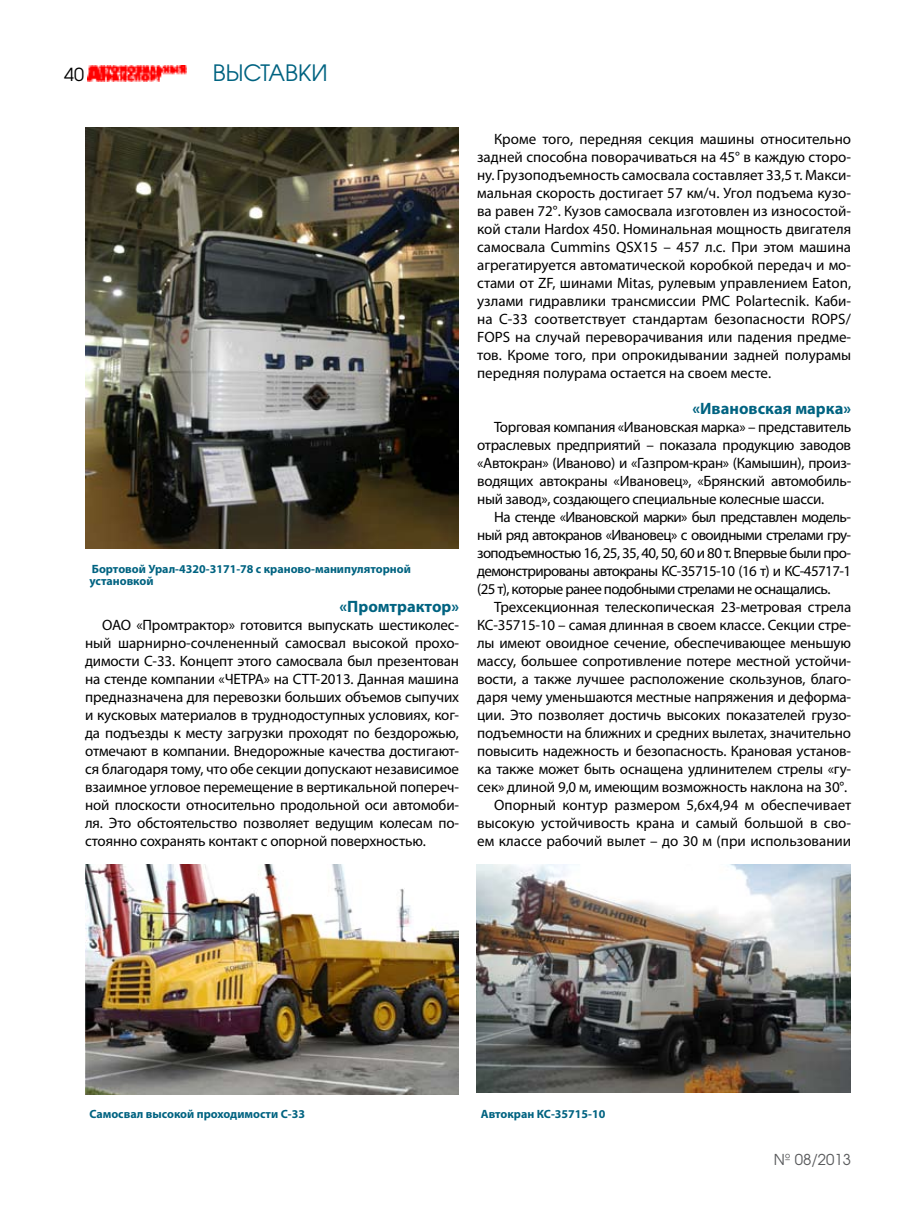
<style>
.page{position:relative;width:915px;height:1212px;background:#fff}
.page>*{position:absolute;margin:0;border:0;box-sizing:border-box;transform-origin:0 0}
.t1{font:22.5px "AG Avalanche C";color:#006381}
.t2{font:18px "AG Avalanche C";color:#000}
.t3{font:700 16.5px "Myriad Pro";color:#006381}
.t4{font:15px/18px "Myriad Pro";letter-spacing:-.01em;color:#000;text-align:justify}
.t5{font:15px "AG Avalanche C";color:#58595b}
.t6{font:700 12px/12px "Myriad Pro";color:#006381}
</style>
<div class="page">
<img style="left:88px;top:65px;width:99px;height:17px">
<img style="left:85px;top:128px;width:373px;height:421px">
<img style="left:85px;top:864px;width:373px;height:230px">
<img style="left:476px;top:864px;width:374px;height:228px">
<p class="t2" style="left:64px;top:63px;width:21px">40</p>
<h1 class="t1" style="left:213px;top:59px;width:116px">ВЫСТАВКИ</h1>
<p class="t6" style="left:89px;top:563px;width:323px">Бортовой Урал-4320-3171-78 с краново-манипуляторной установкой</p>
<p class="t3" style="left:339px;top:596px;width:121px">«Промтрактор»</p>
<p class="t4" style="left:85px;top:616px;width:375px;text-indent:17px">ОАО «Промтрактор» готовится выпускать шестиколес&shy;ный шарнирно-сочлененный самосвал высокой прохо&shy;димости С-33. Концепт этого самосвала был презентован на стенде компании «ЧЕТРА» на СТТ-2013. Данная машина предназначена для перевозки больших объемов сыпучих и кусковых материалов в труднодоступных условиях, ког&shy;да подъезды к месту загрузки проходят по бездорожью, отмечают в компании. Внедорожные качества достигают&shy;ся благодаря тому, что обе секции допускают независимое взаимное угловое перемещение в вертикальной попереч&shy;ной плоскости относительно продольной оси автомоби&shy;ля. Это обстоятельство позволяет ведущим колесам по&shy;стоянно сохранять контакт с опорной поверхностью.</p>
<p class="t4" style="left:477px;top:130px;width:375px;text-indent:17px">Кроме того, передняя секция машины относительно задней способна поворачиваться на 45° в каждую сторо&shy;ну. Грузоподъемность самосвала составляет 33,5 т. Макси&shy;мальная скорость достигает 57 км/ч. Угол подъема кузо&shy;ва равен 72°. Кузов самосвала изготовлен из износостой&shy;кой стали Hardox 450. Номинальная мощность двигателя самосвала Cummins QSX15 – 457 л.с. При этом машина агрегатируется автоматической коробкой передач и мо&shy;стами от ZF, шинами Mitas, рулевым управлением Eaton, узлами гидравлики трансмиссии РМС Polartecnik. Каби&shy;на С-33 соответствует стандартам безопасности ROPS/ FOPS на случай переворачивания или падения предме&shy;тов. Кроме того, при опрокидывании задней полурамы передняя полурама остается на своем месте.</p>
<p class="t3" style="left:692px;top:398px;width:160px">«Ивановская марка»</p>
<p class="t4" style="left:477px;top:418px;width:375px;text-indent:17px">Торговая компания «Ивановская марка» – представитель отраслевых предприятий – показала продукцию заводов «Автокран» (Иваново) и «Газпром-кран» (Камышин), произ&shy;водящих автокраны «Ивановец», «Брянский автомобиль&shy;ный завод», создающего специальные колесные шасси.</p>
<p class="t4" style="left:477px;top:508px;width:375px;text-indent:17px">На стенде «Ивановской марки» был представлен модель&shy;ный ряд автокранов «Ивановец» с овоидными стрелами гру&shy;зоподъемностью 16, 25, 35, 40, 50, 60 и 80 т. Впервые были про&shy;демонстрированы автокраны КС-35715-10 (16 т) и КС-45717-1 (25 т), которые ранее подобными стрелами не оснащались.</p>
<p class="t4" style="left:477px;top:598px;width:375px;text-align:right">Трехсекционная телескопическая 23-метровая стрела КС-35715-10 – самая длинная в своем классе. Секции стре&shy;лы имеют овоидное сечение, обеспечивающее меньшую массу, большее сопротивление потере местной устойчи&shy;вости, а также лучшее расположение скользунов, благо&shy;даря чему уменьшаются местные напряжения и деформа&shy;ции. Это позволяет достичь высоких показателей грузо&shy;подъемности на ближних и средних вылетах, значительно повысить надежность и безопасность. Крановая установ&shy;ка также может быть оснащена удлинителем стрелы «гу&shy;сек» длиной 9,0 м, имеющим возможность наклона на 30°.<br>Опорный контур размером 5,6х4,94 м обеспечивает высокую устойчивость крана и самый большой в сво&shy;ем классе рабочий вылет – до 30 м (при использовании</p>
<p class="t6" style="left:89px;top:1108px;width:217px">Самосвал высокой проходимости С-33</p>
<p class="t6" style="left:480px;top:1108px;width:126px">Автокран КС-35715-10</p>
<p class="t5" style="left:773px;top:1150px;width:79px">№ 08/2013</p>
</div>
